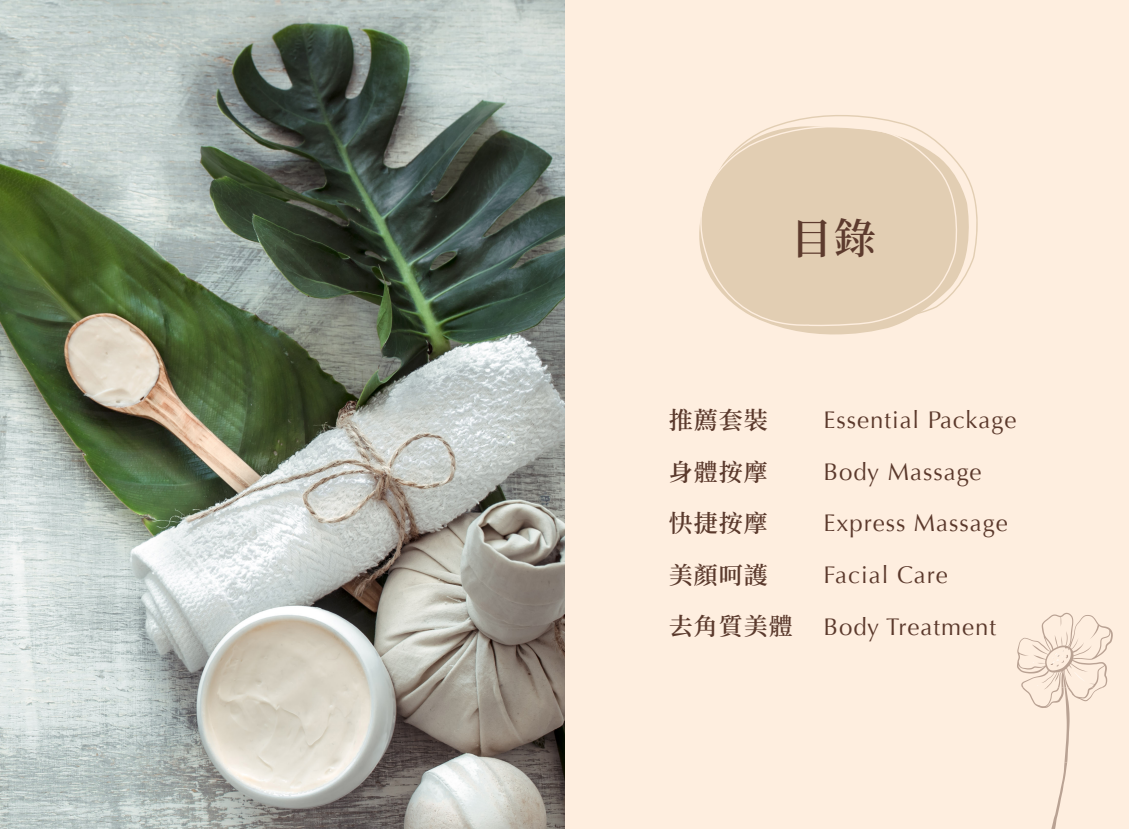
<style>
.page{position:relative;width:1129px;height:829px;background:#fff}
.page>*{position:absolute;margin:0;border:0;box-sizing:border-box;transform-origin:0 0}
.t1{font:600 42px "Noto Serif CJ Ktc";color:#5d3b2e}
.t2{font:24px "Optima";letter-spacing:.04em;color:#5b392c}
.t3{font:600 24px "Noto Serif CJ Ktc";letter-spacing:.04em;color:#5a392c}
</style>
<div class="page">
<div style="left:0;top:0;width:1128px;height:828px;background:#feeedf"></div>
<img style="left:0;top:0;width:564px;height:828px">
<svg style="left:781px;top:169px;width:195px;height:166px"></svg>
<svg style="left:699px;top:115px;width:264px;height:212px"></svg>
<svg style="left:1017px;top:612px;width:95px;height:216px"></svg>
<img style="left:1021px;top:620px;width:73px;height:43px">
<p class="t1" style="left:790px;top:215px;width:87px">目錄</p>
<p class="t3" style="left:669px;top:406px;width:100px">推薦套裝</p>
<p class="t3" style="left:669px;top:458px;width:100px">身體按摩</p>
<p class="t3" style="left:669px;top:509px;width:100px">快捷按摩</p>
<p class="t3" style="left:669px;top:561px;width:100px">美顏呵護</p>
<p class="t3" style="left:669px;top:613px;width:125px">去角質美體</p>
<p class="t2" style="left:823px;top:406px;width:194px">Essential Package</p>
<p class="t2" style="left:823px;top:457px;width:160px">Body Massage</p>
<p class="t2" style="left:823px;top:509px;width:186px">Express Massage</p>
<p class="t2" style="left:823px;top:560px;width:126px">Facial Care</p>
<p class="t2" style="left:823px;top:612px;width:174px">Body Treatment</p>
</div>
